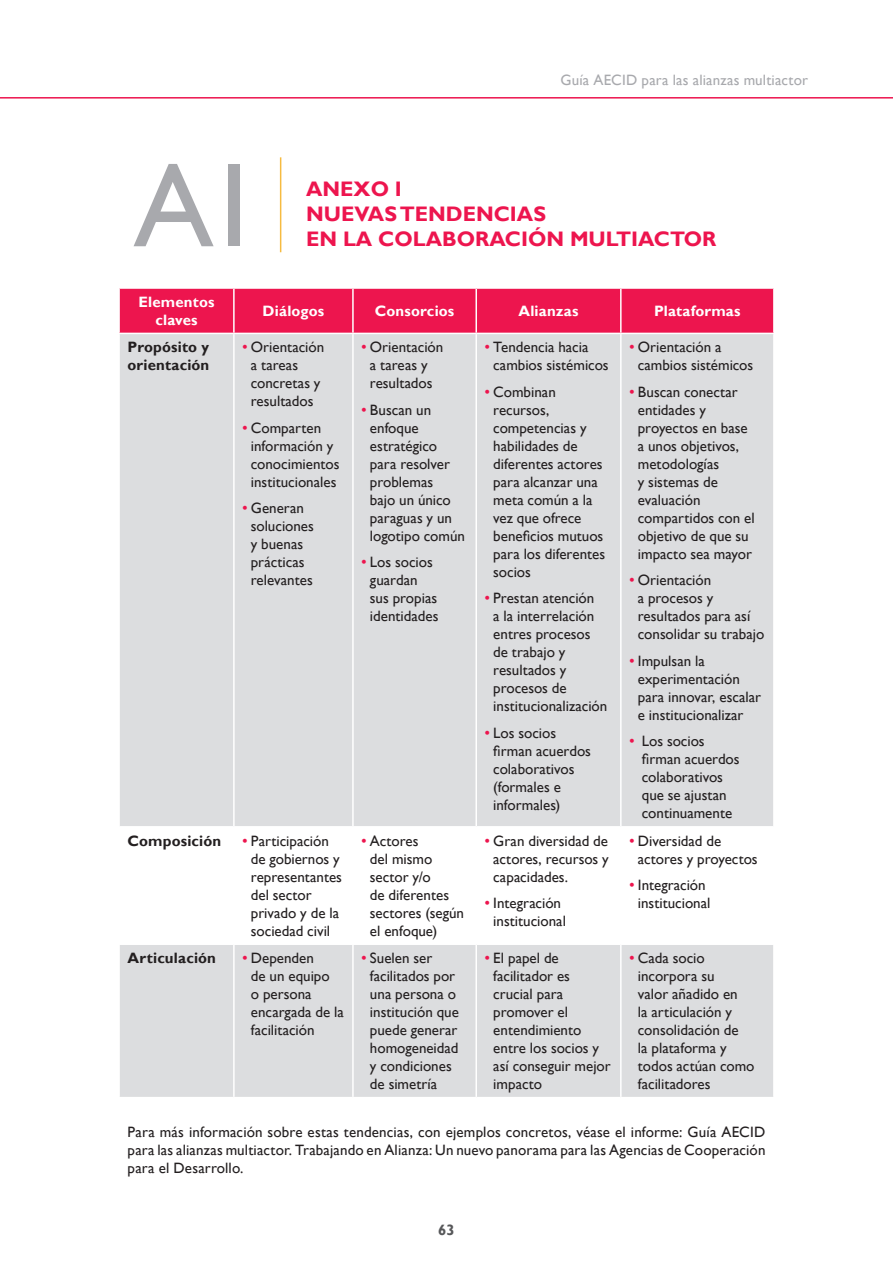
<style>
.page{position:relative;width:893px;height:1263px;background:#fff}
.page>*{position:absolute;margin:0;border:0;box-sizing:border-box;transform-origin:0 0}
.t1{font:120px "Gill Sans";color:#a8a9ad}
.t2{font:700 21px/25.2px "Gill Sans";color:#ed154e}
.t3{font:15px/18px "Gill Sans";color:#231f20}
.t4{font:700 15px/18px "Gill Sans";letter-spacing:.01em;color:#fff;text-align:center}
.t5{font:700 15px/18px "Gill Sans";letter-spacing:.01em;color:#231f20}
.t6{font:15px "Gill Sans";letter-spacing:.015em;color:#a8a9ad}
.t7{font:700 15px "Gill Sans";color:#57585a}
.s1{font-family:"Data Sym BDB Normal";color:#ed154e}
</style>
<div class="page">
<hr style="left:0;top:97px;width:893px;height:2px;background:#ed154e">
<hr style="left:280px;top:157px;width:1px;height:95px;background:#f6bb41">
<div style="left:120px;top:289px;width:653px;height:44px;background:#ed154e"></div>
<div style="left:120px;top:334px;width:653px;height:763px;background:#dcdddf"></div>
<svg style="left:120px;top:828px;width:653px;height:115px"></svg>
<hr style="left:233px;top:289px;width:2px;height:44px;background:#fff">
<hr style="left:352px;top:289px;width:2px;height:44px;background:#fff">
<hr style="left:475px;top:289px;width:2px;height:44px;background:#fff">
<hr style="left:620px;top:289px;width:2px;height:44px;background:#fff">
<hr style="left:233px;top:334px;width:2px;height:492px;background:#fff">
<hr style="left:352px;top:334px;width:2px;height:492px;background:#fff">
<hr style="left:475px;top:334px;width:2px;height:492px;background:#fff">
<hr style="left:620px;top:334px;width:2px;height:492px;background:#fff">
<hr style="left:118px;top:826px;width:116px;height:2px;background:#fff">
<hr style="left:234px;top:826px;width:119px;height:2px;background:#fff">
<hr style="left:233px;top:827px;width:2px;height:116px;background:#fff">
<hr style="left:353px;top:826px;width:123px;height:2px;background:#fff">
<hr style="left:352px;top:827px;width:2px;height:116px;background:#fff">
<hr style="left:476px;top:826px;width:145px;height:2px;background:#fff">
<hr style="left:475px;top:827px;width:2px;height:116px;background:#fff">
<hr style="left:621px;top:826px;width:154px;height:2px;background:#fff">
<hr style="left:620px;top:827px;width:2px;height:116px;background:#fff">
<hr style="left:118px;top:943px;width:116px;height:2px;background:#fff">
<hr style="left:234px;top:943px;width:119px;height:2px;background:#fff">
<hr style="left:233px;top:945px;width:2px;height:152px;background:#fff">
<hr style="left:353px;top:943px;width:123px;height:2px;background:#fff">
<hr style="left:352px;top:945px;width:2px;height:152px;background:#fff">
<hr style="left:476px;top:943px;width:145px;height:2px;background:#fff">
<hr style="left:475px;top:945px;width:2px;height:152px;background:#fff">
<hr style="left:621px;top:943px;width:154px;height:2px;background:#fff">
<hr style="left:620px;top:945px;width:2px;height:152px;background:#fff">
<h1 class="t1" style="left:134px;top:136px;width:132px">A1</h1>
<p class="t6" style="left:560px;top:71px;width:249px">Guía AECID para las alianzas multiactor</p>
<h2 class="t2" style="left:306px;top:177px;width:412px">ANEXO I<br>NUEVAS TENDENCIAS<br>EN LA COLABORACIÓN MULTIACTOR</h2>
<p class="t4" style="left:138px;top:293px;width:78px">Elementos claves</p>
<p class="t4" style="left:263px;top:302px;width:63px">Diálogos</p>
<p class="t4" style="left:375px;top:302px;width:81px">Consorcios</p>
<p class="t4" style="left:518px;top:302px;width:62px">Alianzas</p>
<p class="t4" style="left:654px;top:302px;width:88px">Plataformas</p>
<p class="t5" style="left:128px;top:339px;width:83px">Propósito y orientación</p>
<p class="t3" style="left:251px;top:338px;width:75px;text-indent:-9px"><span class="s1">•</span> Orientación a tareas concretas y resultados</p>
<p class="t3" style="left:251px;top:419px;width:90px;text-indent:-9px"><span class="s1">•</span> Comparten información y conocimientos institucionales</p>
<p class="t3" style="left:251px;top:499px;width:65px;text-indent:-9px"><span class="s1">•</span> Generan soluciones y buenas prácticas relevantes</p>
<p class="t3" style="left:361px;top:338px;width:83px;text-align:center"><span class="s1">•</span> Orientación a tareas y resultados</p>
<p class="t3" style="left:370px;top:401px;width:97px;text-indent:-9px"><span class="s1">•</span> Buscan un enfoque estratégico para resolver problemas<br>bajo un único paraguas y un logotipo común</p>
<p class="t3" style="left:370px;top:553px;width:70px;text-indent:-9px"><span class="s1">•</span> Los socios guardan sus propias identidades</p>
<p class="t3" style="left:638px;top:338px;width:117px;text-indent:-9px"><span class="s1">•</span> Orientación a cambios sistémicos</p>
<p class="t3" style="left:638px;top:383px;width:118px;text-indent:-9px"><span class="s1">•</span> Buscan conectar entidades y proyectos en base a unos objetivos, metodologías<br>y sistemas de evaluación compartidos con el objetivo de que su impacto sea mayor</p>
<p class="t3" style="left:638px;top:571px;width:128px;text-indent:-9px"><span class="s1">•</span> Orientación<br>a procesos y resultados para así consolidar su trabajo</p>
<p class="t3" style="left:638px;top:652px;width:125px;text-indent:-9px"><span class="s1">•</span> Impulsan la experimentación para innovar, escalar e institucionalizar</p>
<p class="t3" style="left:642px;top:732px;width:99px;text-indent:-13px"><span class="s1">•</span> Los socios firman acuerdos colaborativos que se ajustan continuamente</p>
<p class="t3" style="left:493px;top:338px;width:117px;text-indent:-9px"><span class="s1">•</span> Tendencia hacia cambios sistémicos</p>
<p class="t3" style="left:493px;top:383px;width:113px;text-indent:-9px"><span class="s1">•</span> Combinan recursos, competencias y habilidades de diferentes actores para alcanzar una meta común a la vez que ofrece beneficios mutuos para los diferentes socios</p>
<p class="t3" style="left:493px;top:589px;width:116px;text-indent:-9px"><span class="s1">•</span> Prestan atención<br>a la interrelación entres procesos de trabajo y resultados y procesos de institucionalización</p>
<p class="t3" style="left:493px;top:724px;width:99px;text-indent:-9px"><span class="s1">•</span> Los socios firman acuerdos colaborativos (formales e informales)</p>
<p class="t5" style="left:128px;top:832px;width:95px">Composición</p>
<p class="t3" style="left:251px;top:832px;width:93px;text-indent:-9px"><span class="s1">•</span> Participación de gobiernos y representantes del sector privado y de la sociedad civil</p>
<p class="t3" style="left:370px;top:832px;width:96px;text-indent:-9px"><span class="s1">•</span> Actores<br>del mismo sector y/o<br>de diferentes sectores (según el enfoque)</p>
<p class="t3" style="left:493px;top:832px;width:117px;text-align:justify;text-indent:-9px"><span class="s1">•</span> Gran diversidad de actores, recursos y capacidades.</p>
<p class="t3" style="left:485px;top:894px;width:83px;text-align:center"><span class="s1">•</span> Integración institucional</p>
<p class="t3" style="left:638px;top:832px;width:121px;text-indent:-9px"><span class="s1">•</span> Diversidad de actores y proyectos</p>
<p class="t3" style="left:629px;top:876px;width:83px;text-align:center"><span class="s1">•</span> Integración institucional</p>
<p class="t5" style="left:128px;top:949px;width:90px">Articulación</p>
<p class="t3" style="left:251px;top:949px;width:95px;text-indent:-9px"><span class="s1">•</span> Dependen<br>de un equipo<br>o persona encargada de la facilitación</p>
<p class="t3" style="left:370px;top:949px;width:90px;text-indent:-9px"><span class="s1">•</span> Suelen ser facilitados por una persona o institución que puede generar homogeneidad y condiciones de simetría</p>
<p class="t3" style="left:493px;top:949px;width:119px;text-indent:-9px"><span class="s1">•</span> El papel de facilitador es crucial para promover el entendimiento entre los socios y así conseguir mejor impacto</p>
<p class="t3" style="left:638px;top:949px;width:118px;text-indent:-9px"><span class="s1">•</span> Cada socio incorpora su<br>valor añadido en<br>la articulación y consolidación de<br>la plataforma y todos actúan como facilitadores</p>
<p class="t3" style="left:128px;top:1123px;width:639px;text-align:justify">Para más información sobre estas tendencias, con ejemplos concretos, véase el informe: Guía AECID para las alianzas multiactor. Trabajando en Alianza: Un nuevo panorama para las Agencias de Cooperación para el Desarrollo.</p>
<p class="t7" style="left:438px;top:1221px;width:18px">63</p>
</div>
